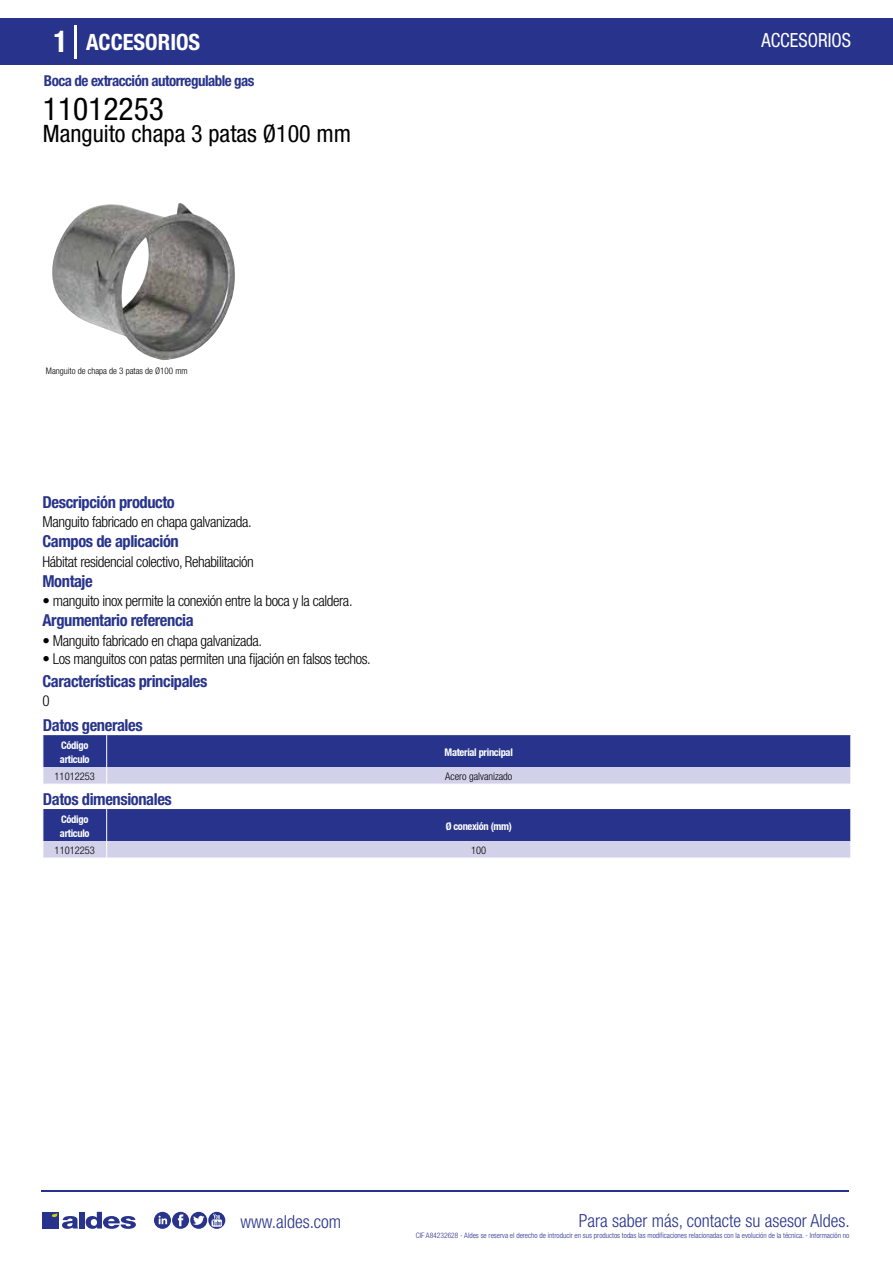
<style>
.page{position:relative;width:893px;height:1263px;background:#fff}
.page>*{position:absolute;margin:0;border:0;box-sizing:border-box;transform-origin:0 0}
.t1{font:condensed 31.5px "Helvetica Neue LT Std";color:#000}
.t2{font:condensed 24px "Helvetica Neue LT Std";color:#000}
.t3{font:700 condensed 22.5px "Helvetica Neue LT Std";color:#fff}
.t4{font:condensed 19.5px "Helvetica Neue LT Std";color:#fff;scale:.95 1}
.t5{font:300 condensed 18px "Helvetica Neue";color:#28348b}
.t6{font:700 condensed 16.5px "Helvetica Neue LT Std";letter-spacing:-.025em;color:#28348b}
.t7{font:300 condensed 15px "Helvetica Neue LT Std";letter-spacing:-.025em;color:#000}
.t8{font:700 condensed 15px "Helvetica Neue LT Std";letter-spacing:-.035em;color:#28348b}
.t9{font:700 condensed 10.5px/13.5px "Helvetica Neue";letter-spacing:-.03em;color:#fff}
.t10{font:300 condensed 10.5px "Helvetica Neue";color:#000}
.t11{font:300 condensed 9px "Helvetica Neue";color:#000}
.t12{font:300 condensed 7.5px "Helvetica Neue";color:#28348b}
.s1{font-size:30px}
</style>
<div class="page">
<div style="left:0;top:18px;width:893px;height:46px;background:#28348b"></div>
<hr style="left:74px;top:25px;width:2px;height:33px;background:#fff">
<svg style="left:52px;top:203px;width:183px;height:157px"></svg>
<svg style="left:43px;top:735px;width:808px;height:49px;background:#646bac"></svg>
<svg style="left:43px;top:809px;width:808px;height:49px;background:#646bac"></svg>
<hr style="left:41px;top:1190px;width:808px;height:1px;background:#28348b">
<svg style="left:154px;top:1212px;width:71px;height:17px"></svg>
<div style="left:42px;top:1212px;width:17px;height:16px;background:#28348b"></div>
<div style="left:79px;top:1212px;width:5px;height:16px;background:#28348b"></div>
<svg style="left:86px;top:1212px;width:50px;height:17px"></svg>
<svg style="left:52px;top:1213px;width:26px;height:16px"></svg>
<h3 class="t3" style="left:54px;top:28px;width:148px"><span class="s1">1</span> ACCESORIOS</h3>
<h3 class="t4" style="left:761px;top:29px;width:96px">ACCESORIOS</h3>
<p class="t8" style="left:44px;top:71px;width:212px">Boca de extracción autorregulable gas</p>
<h1 class="t1" style="left:43px;top:91px;width:122px">11012253</h1>
<h2 class="t2" style="left:43px;top:120px;width:310px">Manguito chapa 3 patas Ø100 mm</h2>
<p class="t11" style="left:46px;top:365px;width:143px">Manguito de chapa de 3 patas de Ø100 mm</p>
<p class="t6" style="left:43px;top:492px;width:134px">Descripción producto</p>
<p class="t6" style="left:43px;top:531px;width:138px">Campos de aplicación</p>
<p class="t6" style="left:43px;top:571px;width:52px">Montaje</p>
<p class="t7" style="left:43px;top:513px;width:211px">Manguito fabricado en chapa galvanizada.</p>
<p class="t7" style="left:43px;top:553px;width:213px">Hábitat residencial colectivo, Rehabilitación</p>
<p class="t7" style="left:43px;top:592px;width:312px">• manguito inox permite la conexión entre la boca y la caldera.</p>
<p class="t6" style="left:43px;top:610px;width:153px">Argumentario referencia</p>
<p class="t7" style="left:43px;top:632px;width:221px">• Manguito fabricado en chapa galvanizada.</p>
<p class="t7" style="left:43px;top:650px;width:330px">• Los manguitos con patas permiten una fijación en falsos techos.</p>
<p class="t6" style="left:43px;top:671px;width:166px">Características principales</p>
<p class="t7" style="left:43px;top:692px;width:9px">0</p>
<p class="t6" style="left:43px;top:715px;width:101px">Datos generales</p>
<p class="t9" style="left:60px;top:739px;width:31px">Código articulo</p>
<p class="t9" style="left:445px;top:746px;width:70px">Material principal</p>
<p class="t10" style="left:55px;top:770px;width:42px">11012253</p>
<p class="t10" style="left:445px;top:770px;width:69px">Acero galvanizado</p>
<p class="t6" style="left:43px;top:789px;width:130px">Datos dimensionales</p>
<p class="t9" style="left:60px;top:813px;width:31px">Código articulo</p>
<p class="t9" style="left:446px;top:819px;width:68px">Ø conexión (mm)</p>
<p class="t10" style="left:55px;top:844px;width:42px">11012253</p>
<p class="t10" style="left:471px;top:844px;width:17px">100</p>
<p class="t5" style="left:240px;top:1211px;width:102px">www.aldes.com</p>
<p class="t5" style="left:579px;top:1211px;width:272px">Para saber más, contacte su asesor Aldes.</p>
<p class="t12" style="left:416px;top:1230px;width:435px">CIF A84232628 - Aldes se reserva el derecho de introducir en sus productos todas las modificaciones relacionadas con la evolución de la técnica. - Información no</p>
</div>
